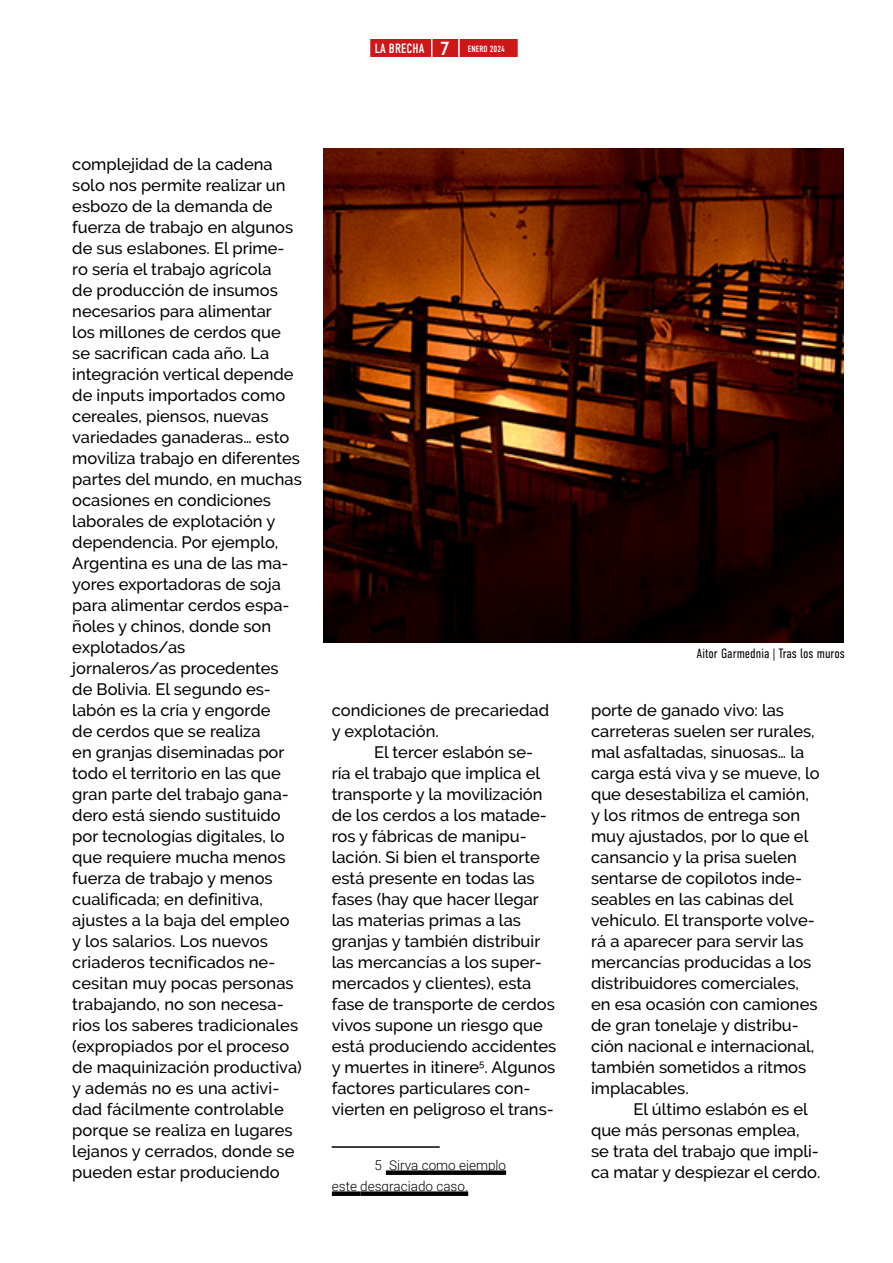
<style>
.page{position:relative;width:893px;height:1263px;background:#fff}
.page>*{position:absolute;margin:0;border:0;box-sizing:border-box;transform-origin:0 0}
.t1{font:500 16.5px/21px "Raleway";color:#000}
.t2{font:300 13.5px/21px "Roboto";color:#000}
.t3{font:300 13.5px "DIN Condensed";color:#000}
.t4{font:9px "DIN Condensed";letter-spacing:.01em;color:#fff}
.s1{font-size:13.5px}
.s2{font-family:"Ligurino Rg";font-size:18px}
</style>
<div class="page">
<div style="left:369px;top:37px;width:150px;height:21px;background:#cd1719;border:2px solid #fff"></div>
<hr style="left:458px;top:36px;width:2px;height:25px;background:#fff">
<svg style="left:431px;top:37px;width:1px;height:21px"></svg>
<hr style="left:332px;top:1146px;width:108px;height:2px;background:#000">
<div style="left:360px;top:1191px;width:108px;height:5px;background:#000"></div>
<hr style="left:332px;top:1193px;width:28px;height:2px;background:#000">
<svg style="left:386px;top:1171px;width:120px;height:4px"></svg>
<img style="left:323px;top:149px;width:520px;height:493px">
<p class="t4" style="left:375px;top:43px;width:132px"><span class="s1">LA BRECHA</span> <span class="s2">7</span> ENERO 2024</p>
<p class="t1" style="left:72px;top:154px;width:231px">complejidad de la cadena solo nos permite realizar un esbozo de la demanda de fuerza de trabajo en algunos de sus eslabones. El prime&shy;ro sería el trabajo agrícola<br>de producción de insumos necesarios para alimentar<br>los millones de cerdos que se sacrifican cada año. La integración vertical depende de inputs importados como cereales, piensos, nuevas variedades ganaderas… esto moviliza trabajo en diferentes partes del mundo, en muchas ocasiones en condiciones laborales de explotación y dependencia. Por ejemplo,<br>Argentina es una de las ma&shy;yores exportadoras de soja para alimentar cerdos espa&shy;ñoles y chinos, donde son explotados/as<br>jornaleros/as procedentes de Bolivia. El segundo es&shy;labón es la cría y engorde<br>de cerdos que se realiza<br>en granjas diseminadas por todo el territorio en las que gran parte del trabajo gana&shy;dero está siendo sustituido por tecnologías digitales, lo que requiere mucha menos fuerza de trabajo y menos cualificada; en definitiva, ajustes a la baja del empleo y los salarios. Los nuevos criaderos tecnificados ne&shy;cesitan muy pocas personas trabajando, no son necesa&shy;rios los saberes tradicionales (expropiados por el proceso de maquinización productiva) y además no es una activi&shy;dad fácilmente controlable porque se realiza en lugares lejanos y cerrados, donde se pueden estar produciendo</p>
<p class="t1" style="left:332px;top:700px;width:219px">condiciones de precariedad y explotación.</p>
<p class="t1" style="left:332px;top:742px;width:226px;text-indent:43px">El tercer eslabón se-<br>ría el trabajo que implica el transporte y la movilización de los cerdos a los matade&shy;ros y fábricas de manipu&shy;lación. Si bien el transporte está presente en todas las fases (hay que hacer llegar las materias primas a las granjas y también distribuir las mercancías a los super&shy;mercados y clientes), esta fase de transporte de cerdos vivos supone un riesgo que está produciendo accidentes y muertes in itinere<sup>5</sup>. Algunos factores particulares con&shy;vierten en peligroso el trans-</p>
<p class="t2" style="left:332px;top:1154px;width:176px;text-indent:43px">5 Sirva como ejemplo este desgraciado caso.</p>
<p class="t3" style="left:696px;top:646px;width:150px">Aitor Garmednia | Tras los muros</p>
<p class="t1" style="left:591px;top:700px;width:230px">porte de ganado vivo: las carreteras suelen ser rurales, mal asfaltadas, sinuosas… la carga está viva y se mueve, lo que desestabiliza el camión, y los ritmos de entrega son muy ajustados, por lo que el cansancio y la prisa suelen sentarse de copilotos inde&shy;seables en las cabinas del vehículo. El transporte volve&shy;rá a aparecer para servir las mercancías producidas a los distribuidores comerciales, en esa ocasión con camiones de gran tonelaje y distribu&shy;ción nacional e internacional, también sometidos a ritmos implacables.</p>
<p class="t1" style="left:591px;top:1099px;width:231px;text-indent:43px">El último eslabón es el que más personas emplea, se trata del trabajo que impli&shy;ca matar y despiezar el cerdo.</p>
</div>
